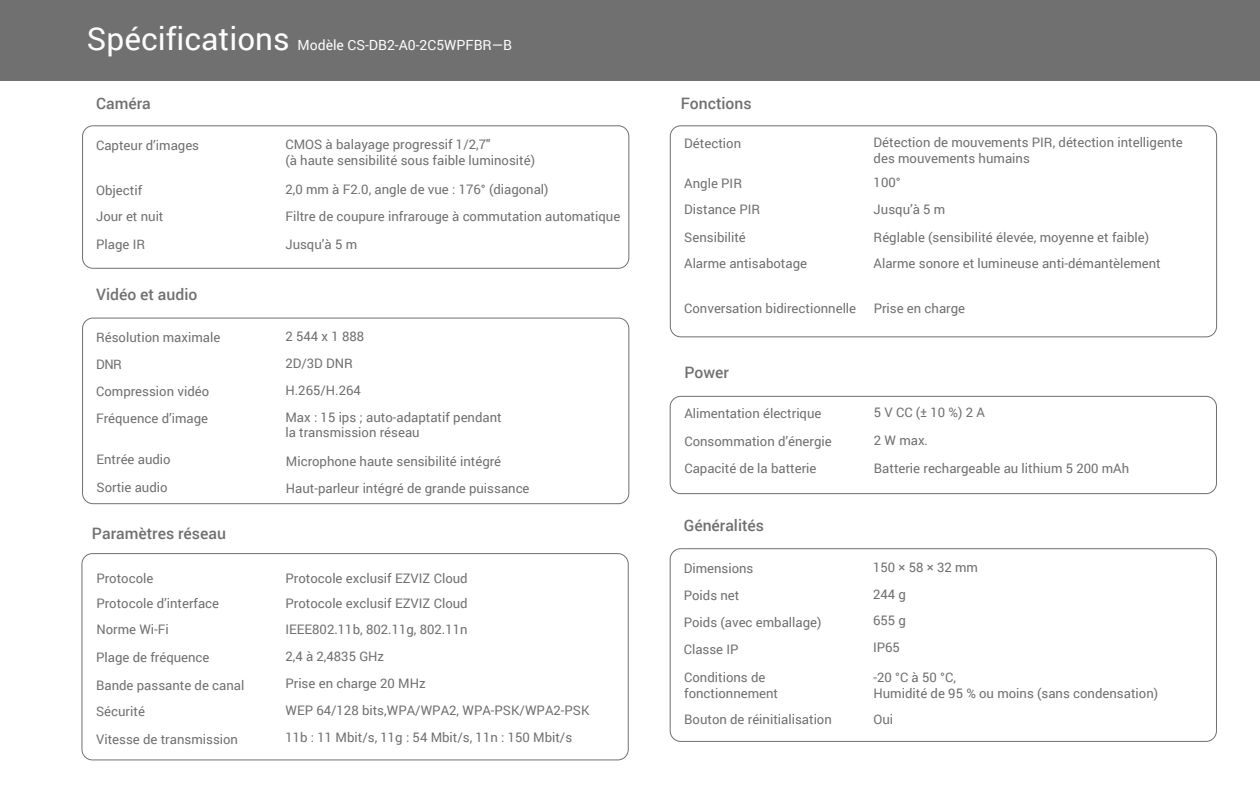
<style>
.page{position:relative;width:1260px;height:788px;background:#fff}
.page>*{position:absolute;margin:0;border:0;box-sizing:border-box;transform-origin:0 0}
.t1{font:31.5px "Roboto";color:#fcfdfd}
.t2{font:500 15.75px "Roboto";color:#717071}
.t3{font:14px "Roboto";color:#fcfdfd}
.t4{font:13.12px/15.8px "Roboto";color:#717071}
</style>
<div class="page">
<div style="left:0;top:0;width:1260px;height:80px;background:#717071"></div>
<div style="left:82px;top:553px;width:547px;height:207px;border:1px solid #717071;border-radius:10px"></div>
<div style="left:82px;top:318px;width:547px;height:186px;border:1px solid #717071;border-radius:10px"></div>
<div style="left:670px;top:548px;width:547px;height:193px;border:1px solid #717071;border-radius:10px"></div>
<div style="left:670px;top:125px;width:547px;height:212px;border:1px solid #717071;border-radius:10px"></div>
<div style="left:82px;top:125px;width:547px;height:143px;border:1px solid #717071;border-radius:10px"></div>
<div style="left:670px;top:396px;width:547px;height:98px;border:1px solid #717071;border-radius:10px"></div>
<h1 class="t1" style="left:87px;top:16px;width:204px">Spécifications</h1>
<p class="t3" style="left:297px;top:35px;width:216px">Modèle CS-DB2-A0-2C5WPFBR—B</p>
<p class="t2" style="left:96px;top:92px;width:56px">Caméra</p>
<p class="t4" style="left:96px;top:137px;width:105px">Capteur d’images</p>
<p class="t4" style="left:285px;top:136px;width:251px">CMOS à balayage progressif 1/2,7"<br>(à haute sensibilité sous faible luminosité)</p>
<p class="t4" style="left:96px;top:182px;width:48px">Objectif</p>
<p class="t4" style="left:285px;top:181px;width:265px">2,0 mm à F2.0, angle de vue : 176° (diagonal)</p>
<p class="t4" style="left:96px;top:208px;width:69px">Jour et nuit</p>
<p class="t4" style="left:285px;top:208px;width:336px">Filtre de coupure infrarouge à commutation automatique</p>
<p class="t4" style="left:96px;top:236px;width:51px">Plage IR</p>
<p class="t4" style="left:285px;top:236px;width:73px">Jusqu’à 5 m</p>
<p class="t2" style="left:96px;top:283px;width:103px">Vidéo et audio</p>
<p class="t4" style="left:96px;top:329px;width:126px">Résolution maximale</p>
<p class="t4" style="left:285px;top:328px;width:80px">2 544 x 1 888</p>
<p class="t4" style="left:96px;top:356px;width:27px">DNR</p>
<p class="t4" style="left:285px;top:355px;width:69px">2D/3D DNR</p>
<p class="t4" style="left:96px;top:383px;width:115px">Compression vidéo</p>
<p class="t4" style="left:285px;top:381px;width:77px">H.265/H.264</p>
<p class="t4" style="left:96px;top:410px;width:114px">Fréquence d’image</p>
<p class="t4" style="left:285px;top:408px;width:218px">Max : 15 ips ; auto-adaptatif pendant la transmission réseau</p>
<p class="t4" style="left:97px;top:451px;width:76px">Entrée audio</p>
<p class="t4" style="left:286px;top:453px;width:217px">Microphone haute sensibilité intégré</p>
<p class="t4" style="left:97px;top:478px;width:73px">Sortie audio</p>
<p class="t4" style="left:286px;top:479px;width:245px">Haut-parleur intégré de grande puissance</p>
<p class="t2" style="left:92px;top:522px;width:135px">Paramètres réseau</p>
<p class="t4" style="left:96px;top:570px;width:59px">Protocole</p>
<p class="t4" style="left:286px;top:570px;width:184px">Protocole exclusif EZVIZ Cloud</p>
<p class="t4" style="left:96px;top:595px;width:124px">Protocole d’interface</p>
<p class="t4" style="left:286px;top:595px;width:184px">Protocole exclusif EZVIZ Cloud</p>
<p class="t4" style="left:96px;top:621px;width:74px">Norme Wi-Fi</p>
<p class="t4" style="left:286px;top:621px;width:184px">IEEE802.11b, 802.11g, 802.11n</p>
<p class="t4" style="left:96px;top:649px;width:115px">Plage de fréquence</p>
<p class="t4" style="left:285px;top:648px;width:100px">2,4 à 2,4835 GHz</p>
<p class="t4" style="left:96px;top:676px;width:150px">Bande passante de canal</p>
<p class="t4" style="left:285px;top:675px;width:142px">Prise en charge 20 MHz</p>
<p class="t4" style="left:96px;top:703px;width:50px">Sécurité</p>
<p class="t4" style="left:285px;top:701px;width:306px">WEP 64/128 bits,WPA/WPA2, WPA-PSK/WPA2-PSK</p>
<p class="t4" style="left:96px;top:730px;width:143px">Vitesse de transmission</p>
<p class="t4" style="left:285px;top:729px;width:288px">11b : 11 Mbit/s, 11g : 54 Mbit/s, 11n : 150 Mbit/s</p>
<p class="t2" style="left:681px;top:92px;width:72px">Fonctions</p>
<p class="t4" style="left:684px;top:135px;width:58px">Détection</p>
<p class="t4" style="left:874px;top:134px;width:311px">Détection de mouvements PIR, détection intelligente des mouvements humains</p>
<p class="t4" style="left:684px;top:175px;width:59px">Angle PIR</p>
<p class="t4" style="left:874px;top:174px;width:29px">100°</p>
<p class="t4" style="left:684px;top:201px;width:78px">Distance PIR</p>
<p class="t4" style="left:874px;top:201px;width:73px">Jusqu’à 5 m</p>
<p class="t4" style="left:684px;top:229px;width:63px">Sensibilité</p>
<p class="t4" style="left:874px;top:229px;width:277px">Réglable (sensibilité élevée, moyenne et faible)</p>
<p class="t4" style="left:684px;top:255px;width:124px">Alarme antisabotage</p>
<p class="t4" style="left:874px;top:255px;width:289px">Alarme sonore et lumineuse anti-démantèlement</p>
<p class="t4" style="left:684px;top:300px;width:174px">Conversation bidirectionnelle</p>
<p class="t4" style="left:874px;top:300px;width:93px">Prise en charge</p>
<p class="t2" style="left:684px;top:361px;width:46px">Power</p>
<p class="t4" style="left:684px;top:405px;width:139px">Alimentation électrique</p>
<p class="t4" style="left:874px;top:404px;width:113px">5 V CC (± 10 %) 2 A</p>
<p class="t4" style="left:684px;top:433px;width:149px">Consommation d’énergie</p>
<p class="t4" style="left:874px;top:432px;width:56px">2 W max.</p>
<p class="t4" style="left:684px;top:460px;width:134px">Capacité de la batterie</p>
<p class="t4" style="left:874px;top:460px;width:257px">Batterie rechargeable au lithium 5 200 mAh</p>
<p class="t2" style="left:684px;top:514px;width:82px">Généralités</p>
<p class="t4" style="left:684px;top:559px;width:71px">Dimensions</p>
<p class="t4" style="left:873px;top:558px;width:107px">150 × 58 × 32 mm</p>
<p class="t4" style="left:684px;top:586px;width:57px">Poids net</p>
<p class="t4" style="left:873px;top:585px;width:34px">244 g</p>
<p class="t4" style="left:684px;top:613px;width:139px">Poids (avec emballage)</p>
<p class="t4" style="left:873px;top:612px;width:34px">655 g</p>
<p class="t4" style="left:684px;top:640px;width:56px">Classe IP</p>
<p class="t4" style="left:873px;top:639px;width:28px">IP65</p>
<p class="t4" style="left:684px;top:669px;width:95px">Conditions de fonctionnement</p>
<p class="t4" style="left:874px;top:669px;width:286px">-20 °C à 50 °C,<br>Humidité de 95 % ou moins (sans condensation)</p>
<p class="t4" style="left:684px;top:711px;width:149px">Bouton de réinitialisation</p>
<p class="t4" style="left:874px;top:711px;width:21px">Oui</p>
</div>
